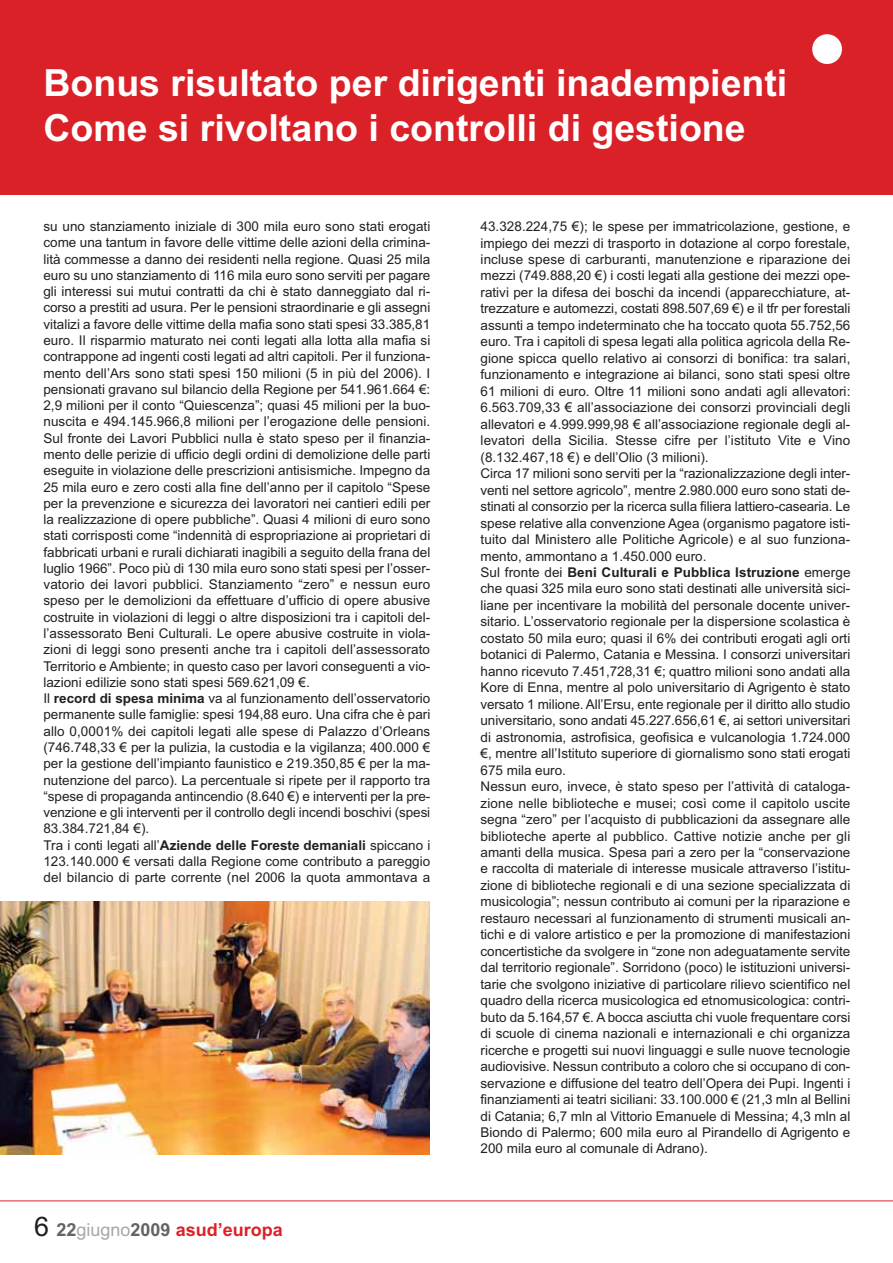
<style>
.page{position:relative;width:893px;height:1263px;background:#fff}
.page>*{position:absolute;margin:0;border:0;box-sizing:border-box;transform-origin:0 0}
.t1{font:700 37.5px/45px "Arial";color:#fff}
.t2{font:700 18px "Arial";color:#da2128}
.t3{font:13.5px/16.5px "Arial";color:#231f20}
.s1{font-weight:700}
.s2{font-weight:400;font-size:27px;color:#231f20}
.s3{color:#656262}
.s4{font-weight:400;color:#a9a7a6}
</style>
<div class="page">
<div style="left:0;top:0;width:892px;height:194px;background:#da2128"></div>
<div style="left:812px;top:34px;width:30px;height:30px;background:#fff;border-radius:50%"></div>
<img style="left:0;top:901px;width:429px;height:253px">
<hr style="left:0;top:1201px;width:892px;height:1px;background:#da2128">
<h1 class="t1" style="left:43px;top:64px;width:745px">Bonus risultato per dirigenti inadempienti<br>Come si rivoltano i controlli di gestione</h1>
<p class="t3" style="left:43px;top:219px;width:388px">su uno stanziamento iniziale di 300 mila euro sono stati erogati come una tantum in favore delle vittime delle azioni della crimina&shy;lità commesse a danno dei residenti nella regione. Quasi 25 mila euro su uno stanziamento di 116 mila euro sono serviti per pagare gli interessi sui mutui contratti da chi è stato danneggiato dal ri&shy;corso a prestiti ad usura. Per le pensioni straordinarie e gli assegni vitalizi a favore delle vittime della mafia sono stati spesi 33.385,81 euro. Il risparmio maturato nei conti legati alla lotta alla mafia si contrappone ad ingenti costi legati ad altri capitoli. Per il funziona&shy;mento dell’Ars sono stati spesi 150 milioni (5 in più del 2006). I pensionati gravano sul bilancio della Regione per 541.961.664 €:<br>2,9 milioni per il conto “Quiescenza”; quasi 45 milioni per la buo&shy;nuscita e 494.145.966,8 milioni per l’erogazione delle pensioni.<br>Sul fronte dei Lavori Pubblici nulla è stato speso per il finanzia&shy;mento delle perizie di ufficio degli ordini di demolizione delle parti eseguite in violazione delle prescrizioni antisismiche. Impegno da 25 mila euro e zero costi alla fine dell’anno per il capitolo “Spese per la prevenzione e sicurezza dei lavoratori nei cantieri edili per la realizzazione di opere pubbliche”. Quasi 4 milioni di euro sono stati corrisposti come “indennità di espropriazione ai proprietari di fabbricati urbani e rurali dichiarati inagibili a seguito della frana del luglio 1966”. Poco più di 130 mila euro sono stati spesi per l’osser&shy;vatorio dei lavori pubblici. Stanziamento “zero” e nessun euro speso per le demolizioni da effettuare d’ufficio di opere abusive costruite in violazioni di leggi o altre disposizioni tra i capitoli del&shy;l’assessorato Beni Culturali. Le opere abusive costruite in viola&shy;zioni di leggi sono presenti anche tra i capitoli dell’assessorato Territorio e Ambiente; in questo caso per lavori conseguenti a vio&shy;lazioni edilizie sono stati spesi 569.621,09 €.<br>Il <span class="s1">record di spesa minima</span> va al funzionamento dell’osservatorio permanente sulle famiglie: spesi 194,88 euro. Una cifra che è pari allo 0,0001% dei capitoli legati alle spese di Palazzo d’Orleans (746.748,33 € per la pulizia, la custodia e la vigilanza; 400.000 € per la gestione dell’impianto faunistico e 219.350,85 € per la ma&shy;nutenzione del parco). La percentuale si ripete per il rapporto tra “spese di propaganda antincendio (8.640 €) e interventi per la pre&shy;venzione e gli interventi per il controllo degli incendi boschivi (spesi 83.384.721,84 €).<br>Tra i conti legati all’<span class="s1">Aziende delle Foreste demaniali</span> spiccano i 123.140.000 € versati dalla Regione come contributo a pareggio del bilancio di parte corrente (nel 2006 la quota ammontava a</p>
<p class="t3" style="left:480px;top:219px;width:371px">43.328.224,75 €); le spese per immatricolazione, gestione, e impiego dei mezzi di trasporto in dotazione al corpo forestale, incluse spese di carburanti, manutenzione e riparazione dei mezzi (749.888,20 €) i costi legati alla gestione dei mezzi ope&shy;rativi per la difesa dei boschi da incendi (apparecchiature, at&shy;trezzature e automezzi, costati 898.507,69 €) e il tfr per forestali assunti a tempo indeterminato che ha toccato quota 55.752,56 euro. Tra i capitoli di spesa legati alla politica agricola della Re&shy;gione spicca quello relativo ai consorzi di bonifica: tra salari, funzionamento e integrazione ai bilanci, sono stati spesi oltre 61 milioni di euro. Oltre 11 milioni sono andati agli allevatori:<br>6.563.709,33 € all’associazione dei consorzi provinciali degli allevatori e 4.999.999,98 € all’associazione regionale degli al&shy;levatori della Sicilia. Stesse cifre per l’istituto Vite e Vino (8.132.467,18 €) e dell’Olio (3 milioni).<br>Circa 17 milioni sono serviti per la “razionalizzazione degli inter&shy;venti nel settore agricolo”, mentre 2.980.000 euro sono stati de&shy;stinati al consorzio per la ricerca sulla filiera lattiero-casearia. Le spese relative alla convenzione Agea (organismo pagatore isti&shy;tuito dal Ministero alle Politiche Agricole) e al suo funziona&shy;mento, ammontano a 1.450.000 euro.<br>Sul fronte dei <span class="s1">Beni Culturali e Pubblica Istruzione</span> emerge che quasi 325 mila euro sono stati destinati alle università sici&shy;liane per incentivare la mobilità del personale docente univer&shy;sitario. L’osservatorio regionale per la dispersione scolastica è costato 50 mila euro; quasi il 6% dei contributi erogati agli orti botanici di Palermo, Catania e Messina. I consorzi universitari hanno ricevuto 7.451,728,31 €; quattro milioni sono andati alla Kore di Enna, mentre al polo universitario di Agrigento è stato versato 1 milione. All’Ersu, ente regionale per il diritto allo studio universitario, sono andati 45.227.656,61 €, ai settori universitari di astronomia, astrofisica, geofisica e vulcanologia 1.724.000 €, mentre all’Istituto superiore di giornalismo sono stati erogati 675 mila euro.<br>Nessun euro, invece, è stato speso per l’attività di cataloga&shy;zione nelle biblioteche e musei; così come il capitolo uscite segna “zero” per l’acquisto di pubblicazioni da assegnare alle biblioteche aperte al pubblico. Cattive notizie anche per gli amanti della musica. Spesa pari a zero per la “conservazione e raccolta di materiale di interesse musicale attraverso l’istitu&shy;zione di biblioteche regionali e di una sezione specializzata di musicologia”; nessun contributo ai comuni per la riparazione e restauro necessari al funzionamento di strumenti musicali an&shy;tichi e di valore artistico e per la promozione di manifestazioni concertistiche da svolgere in “zone non adeguatamente servite dal territorio regionale”. Sorridono (poco) le istituzioni universi&shy;tarie che svolgono iniziative di particolare rilievo scientifico nel quadro della ricerca musicologica ed etnomusicologica: contri&shy;buto da 5.164,57 €. A bocca asciutta chi vuole frequentare corsi di scuole di cinema nazionali e internazionali e chi organizza ricerche e progetti sui nuovi linguaggi e sulle nuove tecnologie audiovisive. Nessun contributo a coloro che si occupano di con&shy;servazione e diffusione del teatro dell’Opera dei Pupi. Ingenti i finanziamenti ai teatri siciliani: 33.100.000 € (21,3 mln al Bellini di Catania; 6,7 mln al Vittorio Emanuele di Messina; 4,3 mln al Biondo di Palermo; 600 mila euro al Pirandello di Agrigento e 200 mila euro al comunale di Adrano).</p>
<h2 class="t2" style="left:34px;top:1223px;width:250px"><span class="s2">6</span> <span class="s3">22</span><span class="s4">giugno</span><span class="s3">2009</span> asud’europa</h2>
</div>
